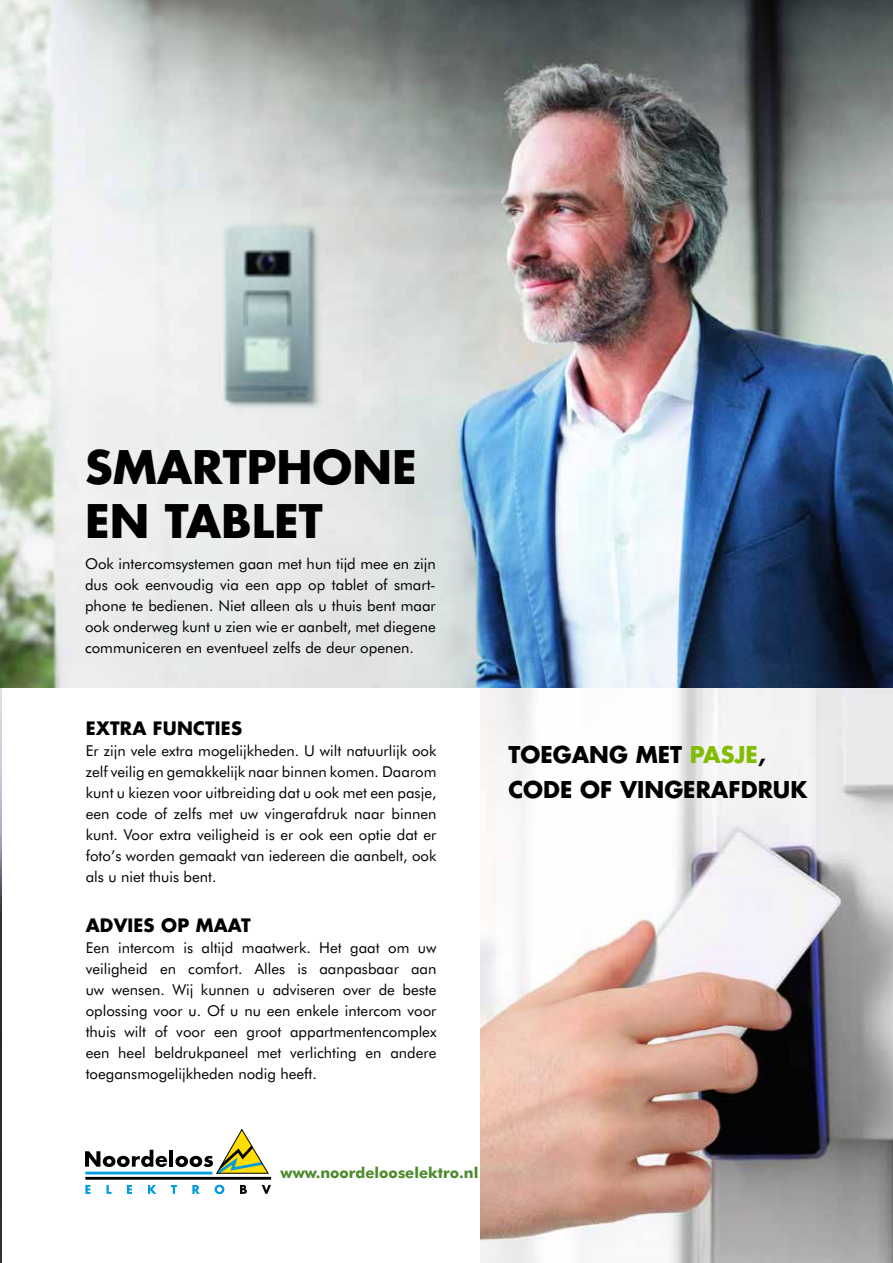
<style>
.page{position:relative;width:893px;height:1263px;background:#fff}
.page>*{position:absolute;margin:0;border:0;box-sizing:border-box;transform-origin:0 0}
.t1{font:700 45px/54px "Futura";color:#000}
.t2{font:700 22.5px/34.2px "Futura";color:#000}
.t3{font:700 18px "Futura";letter-spacing:.01em;color:#000}
.t4{font:15px/21px "Futura BT";color:#000;text-align:justify}
.t5{font:700 15px "Futura BT";color:#4c8b2b}
.s1{color:#82bc00}
</style>
<div class="page">
<img style="left:480px;top:688px;width:413px;height:575px">
<img style="left:0;top:0;width:893px;height:688px">
<img style="left:0;top:623px;width:1px;height:640px">
<hr style="left:85px;top:1177px;width:186px;height:3px;background:#000">
<hr style="left:85px;top:1172px;width:127px;height:2px;background:#009cdb">
<svg style="left:85px;top:1150px;width:82px;height:17px"></svg>
<hr style="left:169px;top:1150px;width:4px;height:17px;background:#000">
<svg style="left:85px;top:1185px;width:5px;height:9px"></svg>
<svg style="left:106px;top:1185px;width:6px;height:9px"></svg>
<svg style="left:127px;top:1185px;width:5px;height:9px"></svg>
<svg style="left:148px;top:1185px;width:8px;height:9px"></svg>
<svg style="left:171px;top:1185px;width:6px;height:9px"></svg>
<svg style="left:192px;top:1185px;width:8px;height:9px"></svg>
<svg style="left:215px;top:1185px;width:9px;height:9px"></svg>
<svg style="left:240px;top:1185px;width:7px;height:9px"></svg>
<svg style="left:262px;top:1185px;width:9px;height:9px"></svg>
<svg style="left:175px;top:1128px;width:94px;height:46px"></svg>
<h1 class="t1" style="left:85px;top:438px;width:333px">SMARTPHONE<br>EN TABLET</h1>
<p class="t4" style="left:85px;top:553px;width:352px">Ook intercomsystemen gaan met hun tijd mee en zijn dus ook eenvoudig via een app op tablet of smart&shy;phone te bedienen. Niet alleen als u thuis bent maar ook onderweg kunt u zien wie er aanbelt, met diegene communiceren en eventueel zelfs de deur openen.</p>
<p class="t3" style="left:86px;top:716px;width:158px">EXTRA FUNCTIES</p>
<p class="t4" style="left:86px;top:740px;width:352px">Er zijn vele extra mogelijkheden. U wilt natuurlijk ook zelf veilig en gemakkelijk naar binnen komen. Daarom kunt u kiezen voor uitbreiding dat u ook met een pasje, een code of zelfs met uw vingerafdruk naar binnen kunt. Voor extra veiligheid is er ook een optie dat er foto’s worden gemaakt van iedereen die aanbelt, ook als u niet thuis bent.</p>
<p class="t3" style="left:86px;top:913px;width:166px">ADVIES OP MAAT</p>
<p class="t4" style="left:86px;top:937px;width:352px">Een intercom is altijd maatwerk. Het gaat om uw veiligheid en comfort. Alles is aanpasbaar aan uw wensen. Wij kunnen u adviseren over de beste oplossing voor u. Of u nu een enkele intercom voor thuis wilt of voor een groot appartmentencomplex een heel beldrukpaneel met verlichting en andere toegansmogelijkheden nodig heeft.</p>
<h2 class="t2" style="left:508px;top:737px;width:301px">TOEGANG MET <span class="s1">PASJE</span>,<br>CODE OF VINGERAFDRUK</h2>
<p class="t5" style="left:281px;top:1163px;width:199px">www.noordelooselektro.nl</p>
</div>
